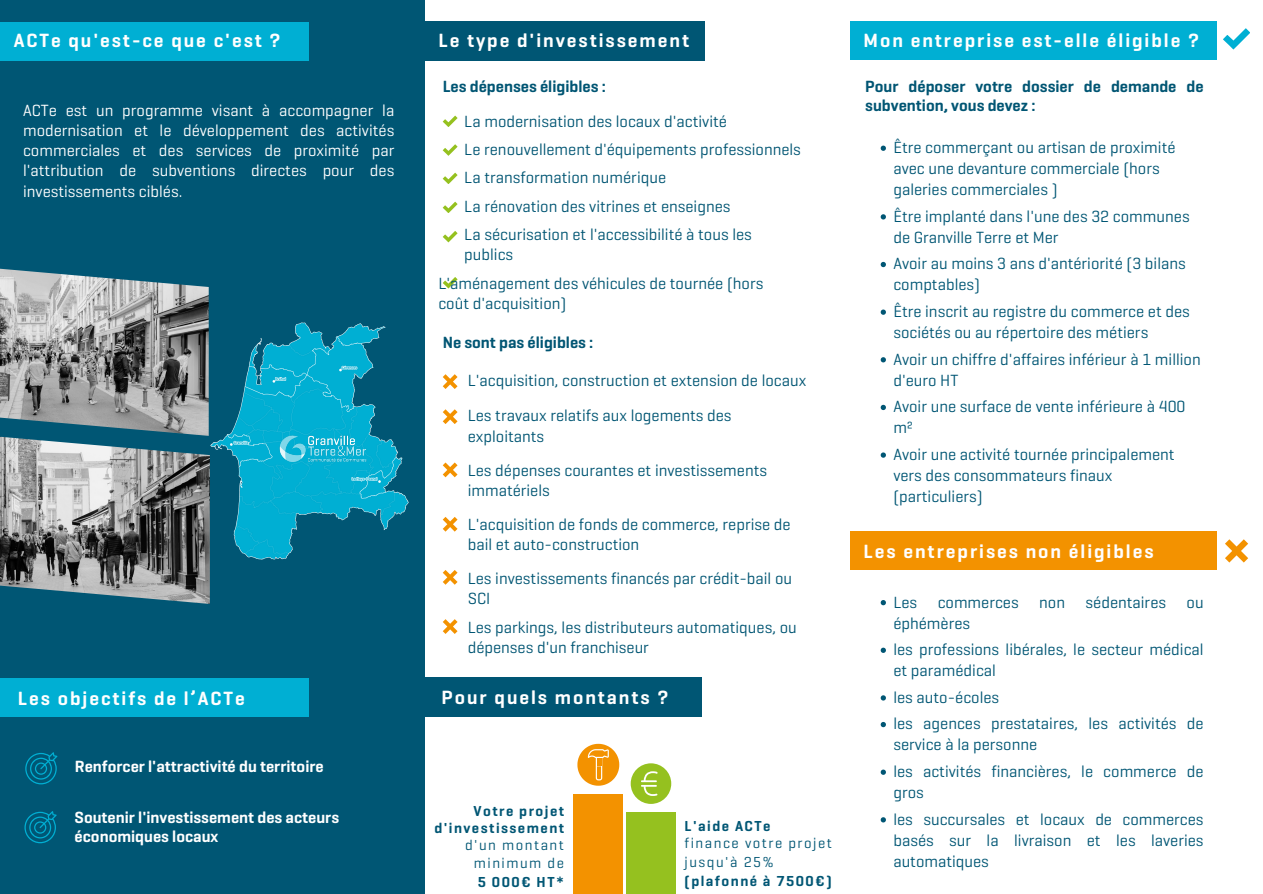
<style>
.page{position:relative;width:1263px;height:894px;background:#fff}
.page>*{position:absolute;margin:0;border:0;box-sizing:border-box;transform-origin:0 0}
.t1{font:600 19.5px "Geogrotesque";letter-spacing:.1em;color:#fff}
.t2{font:16.5px/21px "Geogrotesque";color:#005674}
.t3{font:16.5px/20.2px "Geogrotesque";color:#005573}
.t4{font:16.5px/20.2px "Geogrotesque";color:#fff;text-align:justify}
.t5{font:600 16.5px/19px "Geogrotesque";color:#005573}
.t6{font:600 16.5px/19px "Geogrotesque";color:#fff}
.t7{font:600 14.7px/16.5px "Geogrotesque";letter-spacing:.1em;color:#005674;text-align:right}
.t8{font:14.7px/18.8px "Geogrotesque";letter-spacing:.1em;color:#005674;text-align:center}
</style>
<div class="page">
<div style="left:0;top:0;width:425px;height:893px;background:#005674"></div>
<svg style="left:443px;top:374px;width:14px;height:15px"></svg>
<svg style="left:443px;top:409px;width:14px;height:15px"></svg>
<svg style="left:443px;top:462px;width:14px;height:15px"></svg>
<svg style="left:443px;top:517px;width:14px;height:14px"></svg>
<svg style="left:443px;top:570px;width:14px;height:14px"></svg>
<svg style="left:443px;top:619px;width:14px;height:14px"></svg>
<svg style="left:443px;top:116px;width:14px;height:11px"></svg>
<svg style="left:443px;top:144px;width:14px;height:11px"></svg>
<svg style="left:443px;top:173px;width:14px;height:11px"></svg>
<svg style="left:443px;top:202px;width:14px;height:11px"></svg>
<svg style="left:443px;top:231px;width:14px;height:11px"></svg>
<svg style="left:443px;top:277px;width:14px;height:11px"></svg>
<div style="left:573px;top:794px;width:49px;height:99px;background:#f39200"></div>
<div style="left:626px;top:812px;width:50px;height:81px;background:#95c11f"></div>
<svg style="left:577px;top:743px;width:42px;height:42px"></svg>
<svg style="left:631px;top:763px;width:40px;height:40px"></svg>
<div style="left:421px;top:21px;width:284px;height:39px;background:#005674"></div>
<div style="left:0;top:22px;width:309px;height:38px;background:#00afd3"></div>
<div style="left:850px;top:21px;width:366px;height:38px;background:#00afd3"></div>
<svg style="left:1223px;top:28px;width:27px;height:21px"></svg>
<svg style="left:1225px;top:539px;width:23px;height:23px"></svg>
<div style="left:417px;top:677px;width:285px;height:39px;background:#005674"></div>
<img style="left:0;top:268px;width:209px;height:165px">
<img style="left:0;top:433px;width:210px;height:170px">
<svg style="left:881px;top:145px;width:5px;height:6px"></svg>
<svg style="left:881px;top:214px;width:5px;height:5px"></svg>
<svg style="left:881px;top:262px;width:5px;height:5px"></svg>
<svg style="left:881px;top:309px;width:5px;height:6px"></svg>
<svg style="left:881px;top:357px;width:5px;height:5px"></svg>
<svg style="left:881px;top:404px;width:5px;height:6px"></svg>
<svg style="left:881px;top:452px;width:5px;height:5px"></svg>
<div style="left:850px;top:531px;width:366px;height:39px;background:#f39200"></div>
<svg style="left:881px;top:600px;width:5px;height:5px"></svg>
<svg style="left:881px;top:647px;width:5px;height:5px"></svg>
<svg style="left:881px;top:695px;width:5px;height:5px"></svg>
<svg style="left:881px;top:722px;width:5px;height:5px"></svg>
<svg style="left:881px;top:769px;width:5px;height:5px"></svg>
<svg style="left:881px;top:817px;width:5px;height:5px"></svg>
<img style="left:206px;top:302px;width:203px;height:292px">
<img style="left:275px;top:426px;width:97px;height:44px">
<svg style="left:25px;top:752px;width:32px;height:32px"></svg>
<div style="left:0;top:678px;width:309px;height:38px;background:#00afd3"></div>
<svg style="left:24px;top:811px;width:33px;height:32px"></svg>
<p class="t1" style="left:14px;top:28px;width:268px">ACTe qu'est-ce que c'est ?</p>
<p class="t4" style="left:23px;top:100px;width:373px">ACTe est un programme visant à accompagner la modernisation et le développement des activités commerciales et des services de proximité par l'attribution de subventions directes pour des investissements ciblés.</p>
<p class="t1" style="left:438px;top:28px;width:252px">Le type d'investissement</p>
<p class="t5" style="left:443px;top:77px;width:165px">Les dépenses éligibles :</p>
<p class="t3" style="left:464px;top:111px;width:264px">La modernisation des locaux d'activité</p>
<p class="t3" style="left:464px;top:139px;width:338px">Le renouvellement d'équipements professionnels</p>
<p class="t3" style="left:464px;top:167px;width:203px">La transformation numérique</p>
<p class="t3" style="left:464px;top:196px;width:268px">La rénovation des vitrines et enseignes</p>
<p class="t3" style="left:464px;top:224px;width:289px">La sécurisation et l'accessibilité à tous les publics</p>
<p class="t3" style="left:438px;top:273px;width:326px">L'aménagement des véhicules de tournée (hors coût d'acquisition)</p>
<p class="t5" style="left:443px;top:333px;width:152px">Ne sont pas éligibles :</p>
<p class="t3" style="left:468px;top:370px;width:340px">L'acquisition, construction et extension de locaux</p>
<p class="t3" style="left:468px;top:405px;width:265px">Les travaux relatifs aux logements des exploitants</p>
<p class="t3" style="left:468px;top:459px;width:301px">Les dépenses courantes et investissements immatériels</p>
<p class="t3" style="left:468px;top:513px;width:324px">L'acquisition de fonds de commerce, reprise de bail et auto-construction</p>
<p class="t3" style="left:468px;top:567px;width:326px">Les investissements financés par crédit-bail ou<br>SCI</p>
<p class="t3" style="left:468px;top:617px;width:330px">Les parkings, les distributeurs automatiques, ou dépenses d'un franchiseur</p>
<p class="t1" style="left:18px;top:685px;width:228px">Les objectifs de l’ACTe</p>
<p class="t1" style="left:442px;top:685px;width:228px">Pour quels montants ?</p>
<p class="t6" style="left:75px;top:756px;width:250px">Renforcer l'attractivité du territoire</p>
<p class="t6" style="left:75px;top:807px;width:266px">Soutenir l'investissement des acteurs économiques locaux</p>
<p class="t7" style="left:434px;top:802px;width:131px">Votre projet d'investissement</p>
<p class="t8" style="left:465px;top:834px;width:100px">d'un montant minimum de</p>
<p class="t7" style="left:478px;top:873px;width:88px">5 000€ HT*</p>
<p class="t7" style="left:685px;top:817px;width:87px">L'aide ACTe</p>
<p class="t8" style="left:685px;top:833px;width:149px;text-align:left">finance votre projet jusqu'à 25%</p>
<p class="t7" style="left:685px;top:872px;width:149px">(plafonné à 7500€)</p>
<p class="t1" style="left:864px;top:28px;width:337px">Mon entreprise est-elle éligible ?</p>
<p class="t5" style="left:865px;top:77px;width:340px">Pour déposer votre dossier de demande de subvention, vous devez :</p>
<p class="t2" style="left:893px;top:137px;width:284px">Être commerçant ou artisan de proximité avec une devanture commerciale (hors galeries commerciales )</p>
<p class="t2" style="left:893px;top:205px;width:298px">Être implanté dans l'une des 32 communes de Granville Terre et Mer</p>
<p class="t2" style="left:893px;top:253px;width:294px">Avoir au moins 3 ans d'antériorité (3 bilans comptables)</p>
<p class="t2" style="left:893px;top:301px;width:298px">Être inscrit au registre du commerce et des sociétés ou au répertoire des métiers</p>
<p class="t2" style="left:893px;top:348px;width:309px">Avoir un chiffre d'affaires inférieur à 1 million d'euro HT</p>
<p class="t2" style="left:893px;top:396px;width:294px">Avoir une surface de vente inférieure à 400 m²</p>
<p class="t2" style="left:893px;top:443px;width:283px">Avoir une activité tournée principalement vers des consommateurs finaux (particuliers)</p>
<p class="t1" style="left:864px;top:538px;width:291px">Les entreprises non éligibles</p>
<p class="t2" style="left:893px;top:591px;width:312px">Les commerces non sédentaires ou éphémères</p>
<p class="t2" style="left:893px;top:638px;width:312px">les professions libérales, le secteur médical et paramédical</p>
<p class="t2" style="left:893px;top:686px;width:107px">les auto-écoles</p>
<p class="t2" style="left:893px;top:713px;width:312px">les agences prestataires, les activités de service à la personne</p>
<p class="t2" style="left:893px;top:760px;width:312px">les activités financières, le commerce de gros</p>
<p class="t2" style="left:893px;top:808px;width:312px;text-align:justify">les succursales et locaux de commerces basés sur la livraison et les laveries automatiques</p>
</div>
